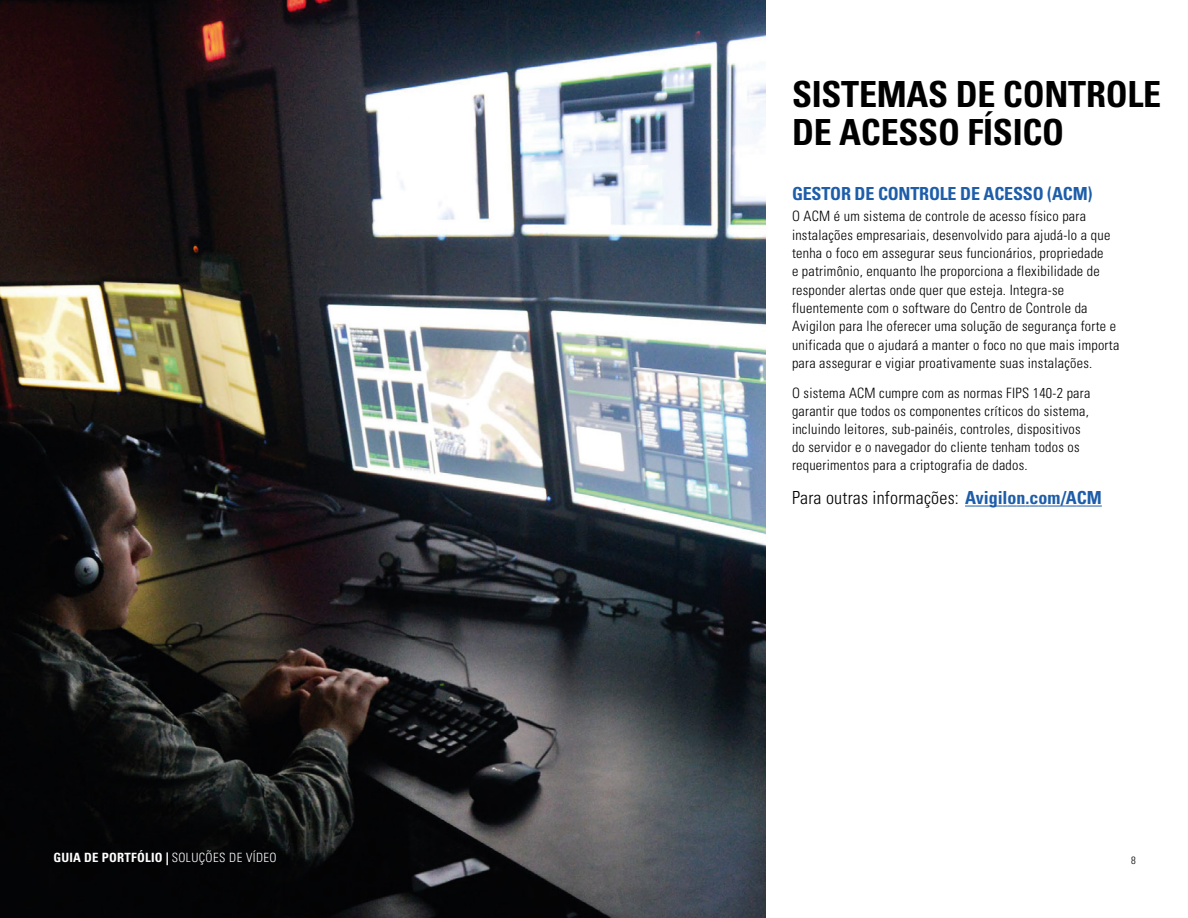
<style>
.page{position:relative;width:1188px;height:918px;background:#fff}
.page>*{position:absolute;margin:0;border:0;box-sizing:border-box;transform-origin:0 0}
.t1{font:700 condensed 36px/37.5px "Univers";letter-spacing:-.005em;color:#000}
.t2{font:300 condensed 18px "Univers";letter-spacing:.01em;color:#000}
.t3{font:700 condensed 18px "Univers";letter-spacing:-.01em;color:#1d5da9}
.t4{font:300 condensed 14.25px/18.3px "Univers";letter-spacing:.015em;color:#000}
.t5{font:700 condensed 12.75px "Univers";letter-spacing:.02em;color:#fff}
.t6{font:300 condensed 10.5px "Univers";color:#000}
.s1{font-weight:700;color:#1d5da9}
.s2{font-weight:300}
</style>
<div class="page">
<svg style="left:965px;top:506px;width:137px;height:1px"></svg>
<img style="left:0;top:0;width:765px;height:918px">
<h1 class="t1" style="left:792px;top:75px;width:371px">SISTEMAS DE CONTROLE<br>DE ACESSO FÍSICO</h1>
<p class="t3" style="left:792px;top:183px;width:302px">GESTOR DE CONTROLE DE ACESSO (ACM)</p>
<p class="t4" style="left:792px;top:207px;width:329px">O ACM é um sistema de controle de acesso físico para instalações empresariais, desenvolvido para ajudá-lo a que tenha o foco em assegurar seus funcionários, propriedade<br>e patrimônio, enquanto lhe proporciona a flexibilidade de responder alertas onde quer que esteja. Integra-se fluentemente com o software do Centro de Controle da Avigilon para lhe oferecer uma solução de segurança forte e unificada que o ajudará a manter o foco no que mais importa para assegurar e vigiar proativamente suas instalações.</p>
<p class="t4" style="left:792px;top:384px;width:300px">O sistema ACM cumpre com as normas FIPS 140-2 para garantir que todos os componentes críticos do sistema, incluindo leitores, sub-painéis, controles, dispositivos do servidor e o navegador do cliente tenham todos os requerimentos para a criptografia de dados.</p>
<p class="t2" style="left:792px;top:487px;width:311px">Para outras informações: <span class="s1">Avigilon.com/ACM</span></p>
<p class="t5" style="left:53px;top:850px;width:225px">GUIA DE PORTFÓLIO | <span class="s2">SOLUÇÕES DE VÍDEO</span></p>
<p class="t6" style="left:1131px;top:854px;width:6px">8</p>
</div>
